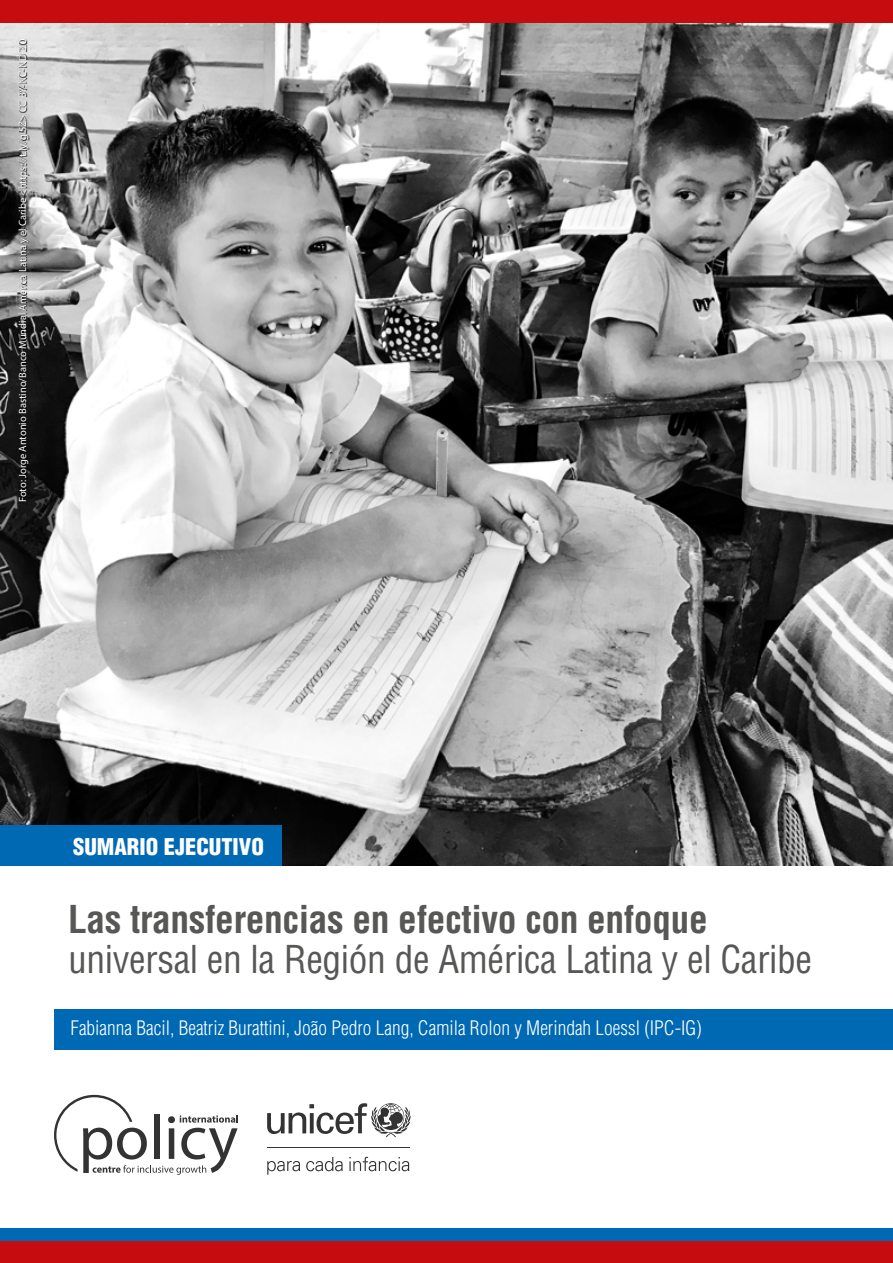
<style>
.page{position:relative;width:893px;height:1263px;background:#fff}
.page>*{position:absolute;margin:0;border:0;box-sizing:border-box;transform-origin:0 0}
.t1{font:condensed 37.5px "Helvetica LT Std";letter-spacing:-.01em;color:#575756}
.t2{font:700 condensed 37.5px "Helvetica LT Std";letter-spacing:-.01em;color:#575756}
.t3{font:900 condensed 22.5px "Helvetica LT Std";color:#fff}
.t4{font:300 condensed 19.5px "Helvetica LT Std";color:#fff}
.t5{font:10.5px "Myriad Pro";color:#fff}
</style>
<div class="page">
<img style="left:0;top:22px;width:893px;height:843px">
<div style="left:54px;top:1009px;width:839px;height:40px;background:#0069b4"></div>
<div style="left:0;top:1241px;width:893px;height:22px;background:#c60c0e"></div>
<div style="left:0;top:1228px;width:893px;height:13px;background:#0069b4"></div>
<div style="left:19px;top:40px;width:10px;height:461px;background:#000;opacity:.75"></div>
<div style="left:0;top:0;width:893px;height:22px;background:#c60c0e"></div>
<svg style="left:54px;top:1095px;width:184px;height:80px"></svg>
<svg style="left:267px;top:1103px;width:144px;height:34px"></svg>
<hr style="left:267px;top:1147px;width:142px;height:1px;background:#000">
<svg style="left:267px;top:1161px;width:33px;height:14px"></svg>
<svg style="left:306px;top:1157px;width:37px;height:14px"></svg>
<svg style="left:349px;top:1157px;width:60px;height:14px"></svg>
<div style="left:0;top:825px;width:282px;height:40px;background:#0069b4"></div>
<p class="t5" style="left:16px;top:502px;width:465px;rotate:-90deg">Foto: Jorge Antonio Bastino/Banco Mundial América Latina y el Caribe &lt;https://t.ly/gI5Z&gt; CC BY-NC-ND 2.0</p>
<h2 class="t3" style="left:73px;top:832px;width:192px">SUMARIO EJECUTIVO</h2>
<h1 class="t2" style="left:68px;top:896px;width:641px">Las transferencias en efectivo con enfoque</h1>
<h1 class="t1" style="left:68px;top:936px;width:746px">universal en la Región de América Latina y el Caribe</h1>
<h3 class="t4" style="left:70px;top:1015px;width:633px">Fabianna Bacil, Beatriz Burattini, João Pedro Lang, Camila Rolon y Merindah Loessl (IPC-IG)</h3>
</div>
